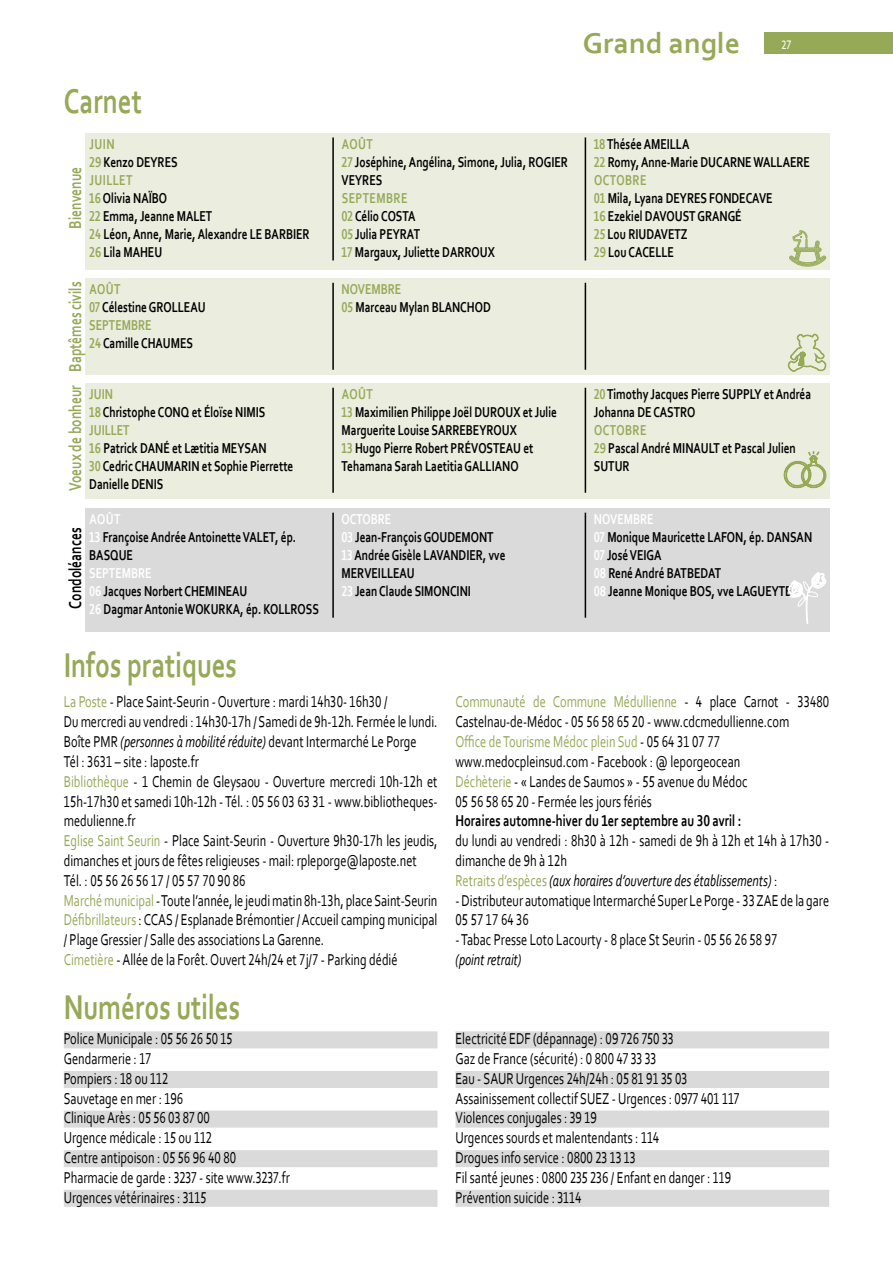
<style>
.page{position:relative;width:893px;height:1263px;background:#fff}
.page>*{position:absolute;margin:0;border:0;box-sizing:border-box;transform-origin:0 0}
.t1{font:700 36px "Corbel";color:#95a957;scale:.75 1}
.t2{font:700 30px "Corbel";color:#95a957}
.t3{font:700 18px "Corbel";color:#95a957;scale:.75 1}
.t4{font:700 18px "Corbel";color:#000;scale:.75 1}
.t5{font:16.5px/19.8px "Corbel";color:#000;scale:.75 1}
.t6{font:700 16.5px "Corbel";color:#000;scale:.75 1}
.t7{font:italic 16.5px "Corbel";color:#000;scale:.75 1}
.t8{font:16.5px "Corbel";color:#fff;scale:.75 1}
.t9{font:700 15px/18px "Corbel";color:#000;scale:.75 1}
.s1{color:#95a957}
.s2{color:#fff}
.s3{font-style:italic}
</style>
<div class="page">
<div style="left:64px;top:1031px;width:373px;height:17px;background:#dadada"></div>
<div style="left:64px;top:1071px;width:373px;height:17px;background:#dadada"></div>
<div style="left:64px;top:1110px;width:373px;height:17px;background:#dadada"></div>
<div style="left:64px;top:1150px;width:373px;height:17px;background:#dadada"></div>
<div style="left:64px;top:1190px;width:373px;height:17px;background:#dadada"></div>
<div style="left:455px;top:1031px;width:374px;height:17px;background:#dadada"></div>
<div style="left:455px;top:1071px;width:374px;height:17px;background:#dadada"></div>
<div style="left:455px;top:1110px;width:374px;height:17px;background:#dadada"></div>
<div style="left:455px;top:1150px;width:374px;height:17px;background:#dadada"></div>
<div style="left:455px;top:1190px;width:374px;height:17px;background:#dadada"></div>
<div style="left:765px;top:32px;width:128px;height:22px;background:#95a957"></div>
<div style="left:85px;top:508px;width:744px;height:123px;background:#dadada"></div>
<hr style="left:332px;top:513px;width:2px;height:105px;background:#000">
<hr style="left:585px;top:513px;width:1px;height:105px;background:#000">
<svg style="left:788px;top:572px;width:38px;height:52px"></svg>
<div style="left:85px;top:383px;width:744px;height:116px;background:#ebeddf"></div>
<hr style="left:332px;top:388px;width:2px;height:105px;background:#000">
<hr style="left:585px;top:388px;width:1px;height:105px;background:#000">
<svg style="left:784px;top:451px;width:42px;height:38px"></svg>
<div style="left:85px;top:278px;width:744px;height:97px;background:#ebeddf"></div>
<hr style="left:332px;top:283px;width:2px;height:87px;background:#000">
<hr style="left:585px;top:283px;width:1px;height:87px;background:#000">
<svg style="left:787px;top:333px;width:40px;height:39px"></svg>
<div style="left:85px;top:133px;width:744px;height:137px;background:#ebeddf"></div>
<hr style="left:332px;top:137px;width:2px;height:123px;background:#000">
<hr style="left:585px;top:137px;width:1px;height:123px;background:#000">
<svg style="left:789px;top:230px;width:38px;height:37px"></svg>
<h1 class="t1" style="left:64px;top:79px;width:106px">Carnet</h1>
<p class="t3" style="left:64px;top:229px;width:84px;rotate:-90deg">Bienvenue</p>
<p class="t9" style="left:89px;top:134px;width:295px"><span class="s1">JUIN<br>29</span> Kenzo DEYRES<br><span class="s1">JUILLET<br>16</span> Olivia NAÏBO<br><span class="s1">22</span> Emma, Jeanne MALET<br><span class="s1">24</span> Léon, Anne, Marie, Alexandre LE BARBIER<br><span class="s1">26</span> Lila MAHEU</p>
<p class="t9" style="left:342px;top:134px;width:303px"><span class="s1">AOÛT<br>27</span> Joséphine, Angélina, Simone, Julia, ROGIER<br>VEYRES</p>
<p class="t9" style="left:342px;top:188px;width:206px"><span class="s1">SEPTEMBRE<br>02</span> Célio COSTA<br><span class="s1">05</span> Julia PEYRAT<br><span class="s1">17</span> Margaux, Juliette DARROUX</p>
<p class="t9" style="left:89px;top:280px;width:157px"><span class="s1">AOÛT<br>07</span> Célestine GROLLEAU<br><span class="s1">SEPTEMBRE<br>24</span> Camille CHAUMES</p>
<p class="t9" style="left:342px;top:280px;width:200px"><span class="s1">NOVEMBRE<br>05</span> Marceau Mylan BLANCHOD</p>
<p class="t3" style="left:64px;top:372px;width:122px;rotate:-90deg">Baptêmes civils</p>
<h2 class="t2" style="left:583px;top:24px;width:159px">Grand angle</h2>
<p class="t8" style="left:781px;top:33px;width:15px">27</p>
<p class="t9" style="left:594px;top:134px;width:289px"><span class="s1">18</span> Thésée AMEILLA<br><span class="s1">22</span> Romy, Anne-Marie DUCARNE WALLAERE<br><span class="s1">OCTOBRE<br>01</span> Mila, Lyana DEYRES FONDECAVE<br><span class="s1">16</span> Ezekiel DAVOUST GRANGÉ<br><span class="s1">25</span> Lou RIUDAVETZ<br><span class="s1">29</span> Lou CACELLE</p>
<p class="t3" style="left:64px;top:491px;width:142px;rotate:-90deg">Voeux de bonheur</p>
<p class="t9" style="left:89px;top:385px;width:274px"><span class="s1">JUIN<br>18</span> Christophe CONQ et Éloïse NIMIS<br><span class="s1">JUILLET<br>16</span> Patrick DANÉ et Lætitia MEYSAN<br><span class="s1">30</span> Cedric CHAUMARIN et Sophie Pierrette<br>Danielle DENIS</p>
<p class="t9" style="left:342px;top:385px;width:289px"><span class="s1">AOÛT<br>13</span> Maximilien Philippe Joël DUROUX et Julie<br>Marguerite Louise SARREBEYROUX<br><span class="s1">13</span> Hugo Pierre Robert PRÉVOSTEAU et<br>Tehamana Sarah Laetitia GALLIANO</p>
<p class="t9" style="left:594px;top:385px;width:291px"><span class="s1">20</span>Timothy Jacques Pierre SUPPLY et Andréa<br>Johanna DE CASTRO</p>
<p class="t9" style="left:594px;top:421px;width:271px"><span class="s1">OCTOBRE<br>29</span> Pascal André MINAULT et Pascal Julien<br>SUTUR</p>
<p class="t4" style="left:64px;top:609px;width:110px;rotate:-90deg">Condoléances</p>
<p class="t9" style="left:89px;top:509px;width:277px"><span class="s2">AOÛT<br>13</span> Françoise Andrée Antoinette VALET, ép.<br>BASQUE</p>
<p class="t9" style="left:89px;top:563px;width:308px"><span class="s2">SEPTEMBRE<br>06</span> Jacques Norbert CHEMINEAU<br><span class="s2">26</span> Dagmar Antonie WOKURKA, ép. KOLLROSS</p>
<p class="t9" style="left:342px;top:509px;width:220px"><span class="s2">OCTOBRE<br>03</span> Jean-François GOUDEMONT<br><span class="s2">13</span> Andrée Gisèle LAVANDIER, vve<br>MERVEILLEAU<br><span class="s2">23</span> Jean Claude SIMONCINI</p>
<p class="t9" style="left:594px;top:509px;width:293px"><span class="s2">NOVEMBRE<br>07</span> Monique Mauricette LAFON, ép. DANSAN<br><span class="s2">07</span> José VEIGA<br><span class="s2">08</span> René André BATBEDAT<br><span class="s2">08</span> Jeanne Monique BOS, vve LAGUEYTE</p>
<h1 class="t1" style="left:64px;top:642px;width:233px">Infos pratiques</h1>
<p class="t5" style="left:64px;top:692px;width:500px"><span class="s1">La Poste</span> - Place Saint-Seurin - Ouverture : mardi 14h30- 16h30 /<br>Du mercredi au vendredi : 14h30-17h / Samedi de 9h-12h. Fermée le lundi.<br>Boîte PMR <span class="s3">(personnes à mobilité réduite)</span> devant Intermarché Le Porge<br>Tél : 3631 – site : laposte.fr<br><span class="s1">Bibliothèque</span> - 1 Chemin de Gleysaou - Ouverture mercredi 10h-12h et 15h-17h30 et samedi 10h-12h - Tél. : 05 56 03 63 31 - www.bibliotheques&shy;medulienne.fr<br><span class="s1">Eglise Saint Seurin</span> - Place Saint-Seurin - Ouverture 9h30-17h les jeudis, dimanches et jours de fêtes religieuses - mail: rpleporge@laposte.net Tél. : 05 56 26 56 17 / 05 57 70 90 86<br><span class="s1">Marché municipal</span> - Toute l’année, le jeudi matin 8h-13h, place Saint-Seurin <span class="s1">Défibrillateurs</span> : CCAS / Esplanade Brémontier / Accueil camping municipal / Plage Gressier / Salle des associations La Garenne.<br><span class="s1">Cimetière</span> - Allée de la Forêt. Ouvert 24h/24 et 7j/7 - Parking dédié</p>
<p class="t5" style="left:455px;top:692px;width:500px"><span class="s1">Communauté de Commune Médullienne</span> - 4 place Carnot - 33480<br>Castelnau-de-Médoc - 05 56 58 65 20 - www.cdcmedullienne.com<br><span class="s1">Office de Tourisme Médoc plein Sud</span> - 05 64 31 07 77 www.medocpleinsud.com - Facebook : @ leporgeocean<br><span class="s1">Déchèterie</span> - « Landes de Saumos » - 55 avenue du Médoc<br>05 56 58 65 20 - Fermée les jours fériés</p>
<p class="t6" style="left:455px;top:810px;width:383px">Horaires automne-hiver du 1er septembre au 30 avril :</p>
<p class="t5" style="left:455px;top:830px;width:500px">du lundi au vendredi : 8h30 à 12h - samedi de 9h à 12h et 14h à 17h30 - dimanche de 9h à 12h<br><span class="s1">Retraits d’espèces</span> <span class="s3">(aux horaires d’ouverture des établissements)</span> :</p>
<p class="t5" style="left:455px;top:890px;width:500px">- Distributeur automatique Intermarché Super Le Porge - 33 ZAE de la gare<br>05 57 17 64 36</p>
<p class="t5" style="left:455px;top:929px;width:431px">- Tabac Presse Loto Lacourty - 8 place St Seurin - 05 56 26 58 97</p>
<p class="t7" style="left:455px;top:949px;width:89px">(point retrait)</p>
<h1 class="t1" style="left:64px;top:984px;width:237px">Numéros utiles</h1>
<p class="t5" style="left:64px;top:1028px;width:303px">Police Municipale : 05 56 26 50 15<br>Gendarmerie : 17<br>Pompiers : 18 ou 112<br>Sauvetage en mer : 196<br>Clinique Arès : 05 56 03 87 00<br>Urgence médicale : 15 ou 112<br>Centre antipoison : 05 56 96 40 80<br>Pharmacie de garde : 3237 - site www.3237.fr<br>Urgences vétérinaires : 3115</p>
<p class="t5" style="left:455px;top:1028px;width:380px">Electricité EDF (dépannage) : 09 726 750 33<br>Gaz de France (sécurité) : 0 800 47 33 33<br>Eau - SAUR Urgences 24h/24h : 05 81 91 35 03<br>Assainissement collectif SUEZ - Urgences : 0977 401 117<br>Violences conjugales : 39 19<br>Urgences sourds et malentendants : 114<br>Drogues info service : 0800 23 13 13<br>Fil santé jeunes : 0800 235 236 / Enfant en danger : 119<br>Prévention suicide : 3114</p>
</div>
